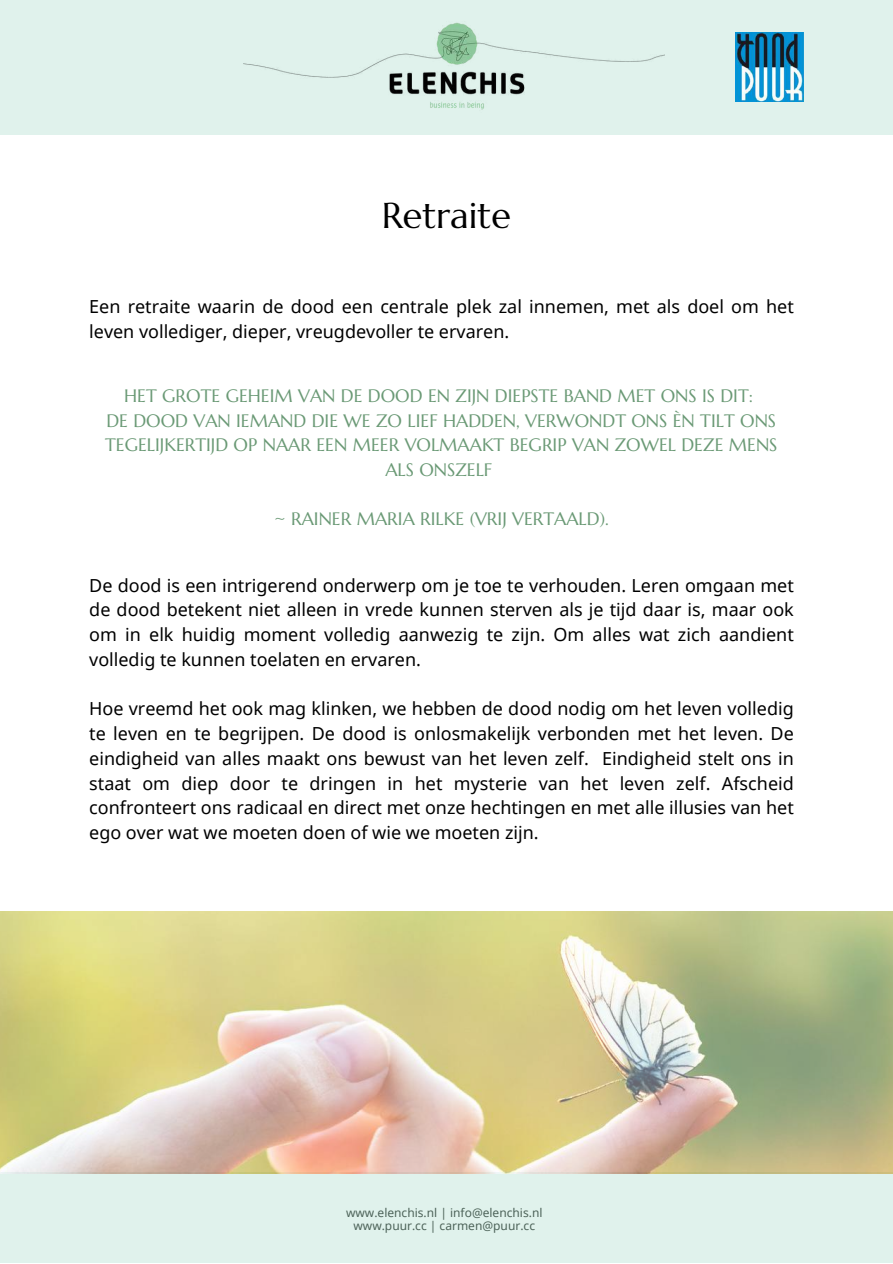
<style>
.page{position:relative;width:893px;height:1264px;background:#fff}
.page>*{position:absolute;margin:0;border:0;box-sizing:border-box;transform-origin:0 0}
.t1{font:36px "Marcellus";color:#000}
.t2{font:18px/24.8px "Noto Sans";color:#000;text-align:justify}
.t3{font:18px/24.8px "Marcellus";color:#6a9975;text-align:center}
.t4{font:12px/12.3px "Noto Sans";color:#4d6359;text-align:center}
</style>
<div class="page">
<div style="left:0;top:0;width:892px;height:134px;background:#e0f2ec"></div>
<img style="left:243px;top:22px;width:421px;height:88px">
<div style="left:0;top:1172px;width:892px;height:90px;background:#e0f2ec"></div>
<img style="left:0;top:911px;width:892px;height:262px">
<img style="left:735px;top:33px;width:68px;height:68px">
<h1 class="t1" style="left:381px;top:192px;width:131px">Retraite</h1>
<p class="t2" style="left:89px;top:294px;width:706px">Een retraite waarin de dood een centrale plek zal innemen, met als doel om het leven vollediger, dieper, vreugdevoller te ervaren.</p>
<p class="t3" style="left:105px;top:383px;width:673px">HET GROTE GEHEIM VAN DE DOOD EN ZIJN DIEPSTE BAND MET ONS IS DIT:<br>DE DOOD VAN IEMAND DIE WE ZO LIEF HADDEN, VERWONDT ONS ÈN TILT ONS TEGELIJKERTIJD OP NAAR EEN MEER VOLMAAKT BEGRIP VAN ZOWEL DEZE MENS ALS ONSZELF</p>
<p class="t3" style="left:274px;top:507px;width:336px">~ RAINER MARIA RILKE (VRIJ VERTAALD).</p>
<p class="t2" style="left:89px;top:572px;width:706px">De dood is een intrigerend onderwerp om je toe te verhouden. Leren omgaan met de dood betekent niet alleen in vrede kunnen sterven als je tijd daar is, maar ook om in elk huidig moment volledig aanwezig te zijn. Om alles wat zich aandient volledig te kunnen toelaten en ervaren.</p>
<p class="t2" style="left:89px;top:696px;width:706px">Hoe vreemd het ook mag klinken, we hebben de dood nodig om het leven volledig te leven en te begrijpen. De dood is onlosmakelijk verbonden met het leven. De eindigheid van alles maakt ons bewust van het leven zelf. Eindigheid stelt ons in staat om diep door te dringen in het mysterie van het leven zelf. Afscheid confronteert ons radicaal en direct met onze hechtingen en met alle illusies van het ego over wat we moeten doen of wie we moeten zijn.</p>
<p class="t4" style="left:346px;top:1206px;width:198px">www.elenchis.nl | info@elenchis.nl www.puur.cc | carmen@puur.cc</p>
</div>
